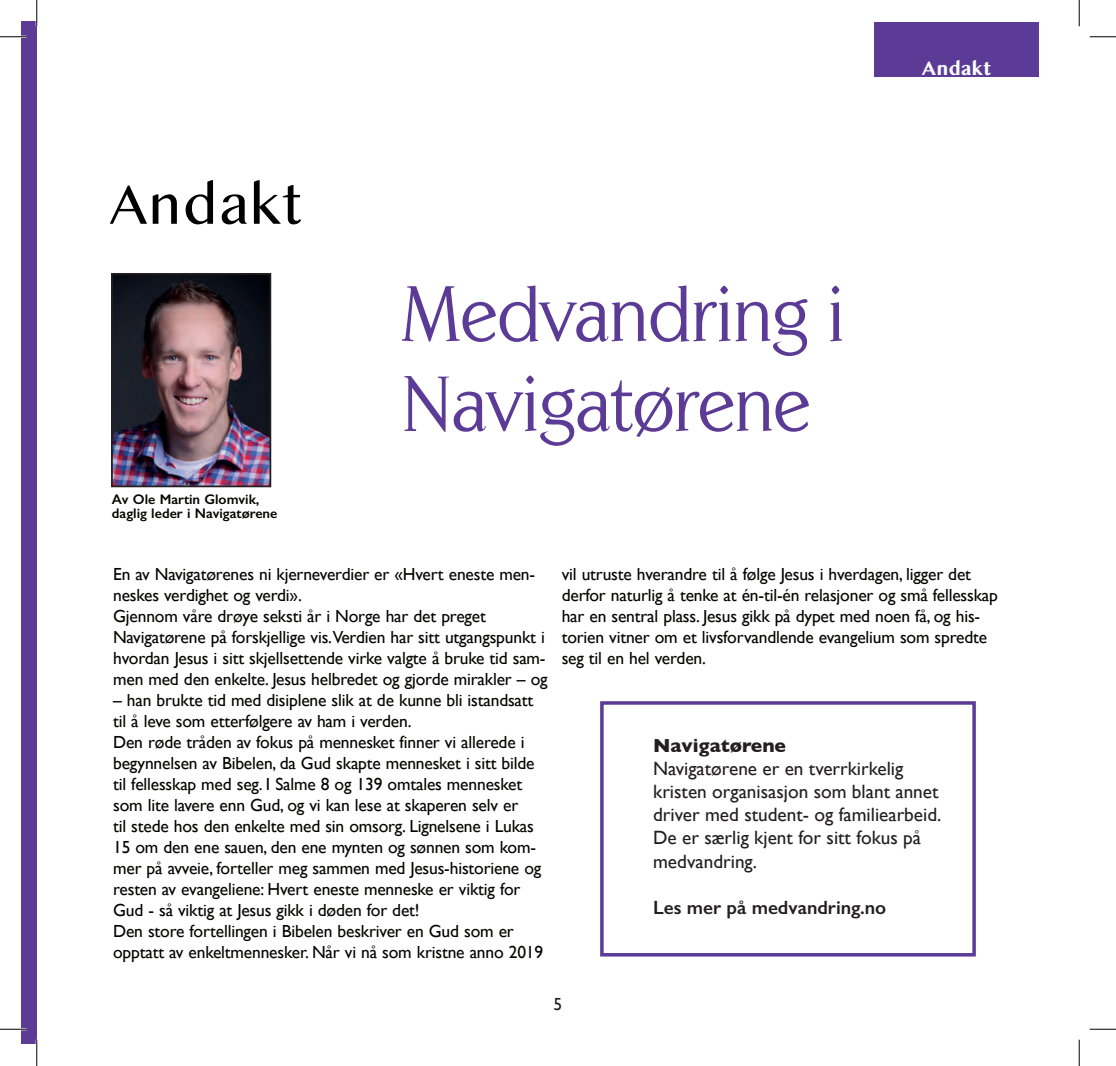
<style>
.page{position:relative;width:1116px;height:1066px;background:#fff}
.page>*{position:absolute;margin:0;border:0;box-sizing:border-box;transform-origin:0 0}
.t1{font:78.58px/89.8px "Centabel";letter-spacing:-.01em;color:#5c3b97;scale:.95 1}
.t2{font:50.75px "Bangla MN";letter-spacing:.01em;color:#000001}
.t3{font:19.25px/23.1px "Gill Sans";color:#231f20}
.t4{font:600 19.25px "Gill Sans";color:#231f20}
.t5{font:700 19.25px "Gill Sans";color:#231f20}
.t6{font:17.5px/21px "Gill Sans";letter-spacing:-.01em;color:#040503}
.t7{font:700 17.5px "Bangla MN";letter-spacing:.01em;color:#f9fcfe}
.t8{font:17.5px "Gill Sans";color:#231f20}
.t9{font:600 14px/14px "Gill Sans";color:#040503}
</style>
<div class="page">
<img style="left:114px;top:276px;width:154px;height:208px">
<div style="left:111px;top:273px;width:160px;height:214px;border:2px solid #231f20"></div>
<div style="left:600px;top:701px;width:375px;height:255px;border:4px solid #5c3b97"></div>
<div style="left:22px;top:22px;width:15px;height:1022px;background:#5c3b97"></div>
<div style="left:874px;top:22px;width:164px;height:54px;background:#5c3b97"></div>
<hr style="left:0;top:36px;width:26px;height:2px;background:#fff">
<hr style="left:0;top:1028px;width:26px;height:2px;background:#fff">
<svg style="left:0;top:36px;width:26px;height:1px"></svg>
<svg style="left:1089px;top:36px;width:26px;height:1px"></svg>
<svg style="left:0;top:1029px;width:26px;height:1px"></svg>
<svg style="left:1089px;top:1029px;width:26px;height:1px"></svg>
<svg style="left:36px;top:0;width:1px;height:26px"></svg>
<svg style="left:36px;top:1039px;width:1px;height:27px"></svg>
<svg style="left:1078px;top:0;width:1px;height:26px"></svg>
<svg style="left:1078px;top:1039px;width:1px;height:27px"></svg>
<h2 class="t2" style="left:110px;top:170px;width:195px">Andakt</h2>
<p class="t9" style="left:112px;top:492px;width:167px">Av Ole Martin Glomvik, daglig leder i Navigatørene</p>
<p class="t7" style="left:921px;top:58px;width:71px">Andakt</p>
<h1 class="t1" style="left:401px;top:268px;width:469px">Medvandring i<br>Navigatørene</h1>
<p class="t6" style="left:113px;top:563px;width:436px">En av Navigatørenes ni kjerneverdier er «Hvert eneste men&shy;neskes verdighet og verdi».<br>Gjennom våre drøye seksti år i Norge har det preget Navigatørene på forskjellige vis.Verdien har sitt utgangspunkt i hvordan Jesus i sitt skjellsettende virke valgte å bruke tid sam&shy;men med den enkelte. Jesus helbredet og gjorde mirakler – og</p>
<p class="t6" style="left:113px;top:689px;width:431px">– han brukte tid med disiplene slik at de kunne bli istandsatt til å leve som etterfølgere av ham i verden.<br>Den røde tråden av fokus på mennesket finner vi allerede i begynnelsen av Bibelen, da Gud skapte mennesket i sitt bilde til fellesskap med seg. I Salme 8 og 139 omtales mennesket som lite lavere enn Gud, og vi kan lese at skaperen selv er<br>til stede hos den enkelte med sin omsorg. Lignelsene i Lukas 15 om den ene sauen, den ene mynten og sønnen som kom&shy;mer på avveie, forteller meg sammen med Jesus-historiene og resten av evangeliene: Hvert eneste menneske er viktig for Gud - så viktig at Jesus gikk i døden for det!<br>Den store fortellingen i Bibelen beskriver en Gud som er opptatt av enkeltmennesker. Når vi nå som kristne anno 2019</p>
<p class="t6" style="left:561px;top:563px;width:437px">vil utruste hverandre til å følge Jesus i hverdagen, ligger det derfor naturlig å tenke at én-til-én relasjoner og små fellesskap har en sentral plass. Jesus gikk på dypet med noen få, og his&shy;torien vitner om et livsforvandlende evangelium som spredte seg til en hel verden.</p>
<p class="t5" style="left:653px;top:730px;width:134px">Navigatørene</p>
<p class="t3" style="left:653px;top:757px;width:290px">Navigatørene er en tverrkirkelig kristen organisasjon som blant annet driver med student- og familiearbeid.<br>De er særlig kjent for sitt fokus på medvandring.</p>
<p class="t4" style="left:653px;top:895px;width:235px">Les mer på medvandring.no</p>
<p class="t8" style="left:553px;top:994px;width:10px">5</p>
</div>
